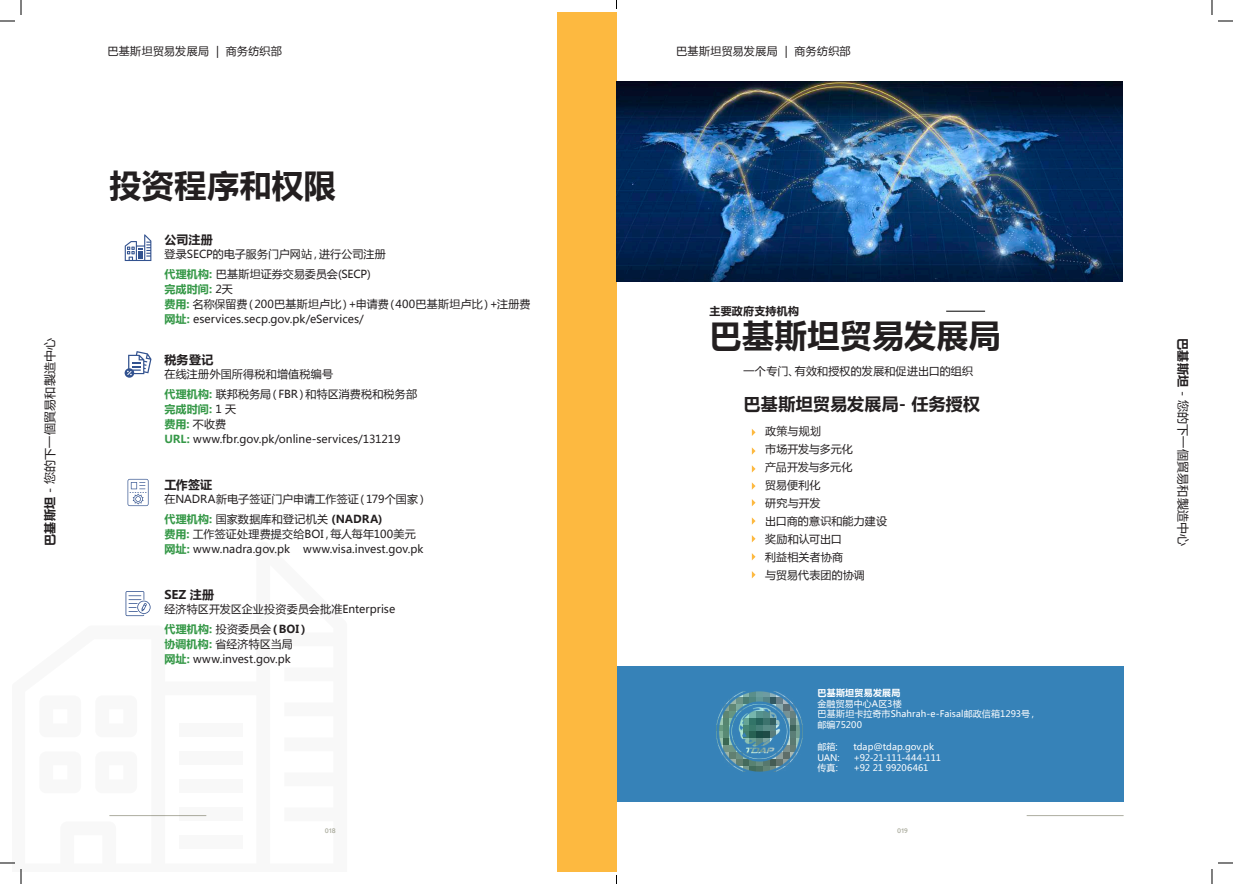
<style>
.page{position:relative;width:1233px;height:884px;background:#fff}
.page>*{position:absolute;margin:0;border:0;box-sizing:border-box;transform-origin:0 0}
.t1{font:700 32px "Microsoft Ya Hei";letter-spacing:.015em;color:#231f20}
.t2{font:700 17px "Microsoft Ya Hei";letter-spacing:.02em;color:#231f20}
.t3{font:12px "Microsoft Ya Hei";letter-spacing:.02em;color:#231f20}
.t4{font:700 12px "Microsoft Ya Hei";letter-spacing:.015em;color:#231f20}
.t5{font:11px/15px "Microsoft Ya Hei";letter-spacing:.01em;color:#231f20}
.t6{font:11px "Microsoft Ya Hei";letter-spacing:.035em;color:#231f20}
.t7{font:700 11px "Microsoft Ya Hei";letter-spacing:.025em;color:#231f20}
.t8{font:9px/10.8px "Microsoft Ya Hei";letter-spacing:.01em;color:#fff}
.t9{font:9px "Microsoft Ya Hei";letter-spacing:-.015em;color:#fff}
.t10{font:700 9px "Microsoft Ya Hei";letter-spacing:.035em;color:#fff}
.t11{font:700 7px "Noah";letter-spacing:.02em;color:#adaea0}
.s1{font-weight:700}
.s2{font-weight:700;color:#359847}
</style>
<div class="page">
<hr style="left:1026px;top:815px;width:97px;height:1px;background:#adaea0">
<div style="left:612px;top:666px;width:511px;height:135px;background:#3682b8"></div>
<div style="left:557px;top:12px;width:59px;height:860px;background:#fdb940"></div>
<hr style="left:946px;top:311px;width:39px;height:1px;background:#000">
<img style="left:616px;top:81px;width:506px;height:201px">
<svg style="left:752px;top:429px;width:3px;height:7px"></svg>
<svg style="left:752px;top:447px;width:3px;height:8px"></svg>
<svg style="left:752px;top:465px;width:3px;height:8px"></svg>
<svg style="left:752px;top:482px;width:3px;height:8px"></svg>
<svg style="left:752px;top:499px;width:3px;height:7px"></svg>
<svg style="left:752px;top:517px;width:3px;height:8px"></svg>
<svg style="left:752px;top:535px;width:3px;height:7px"></svg>
<svg style="left:752px;top:553px;width:3px;height:7px"></svg>
<svg style="left:752px;top:571px;width:3px;height:7px"></svg>
<img style="left:716px;top:691px;width:86px;height:80px">
<div style="left:179px;top:723px;width:63px;height:14px;background:#f8f8f8"></div>
<div style="left:179px;top:751px;width:63px;height:14px;background:#f8f8f8"></div>
<div style="left:179px;top:779px;width:63px;height:14px;background:#f8f8f8"></div>
<div style="left:179px;top:807px;width:63px;height:14px;background:#f8f8f8"></div>
<div style="left:179px;top:835px;width:63px;height:14px;background:#f8f8f8"></div>
<svg style="left:125px;top:234px;width:26px;height:27px"></svg>
<svg style="left:125px;top:351px;width:26px;height:27px"></svg>
<svg style="left:128px;top:479px;width:21px;height:27px"></svg>
<svg style="left:126px;top:591px;width:25px;height:25px"></svg>
<svg style="left:1218px;top:20px;width:15px;height:2px"></svg>
<svg style="left:1218px;top:862px;width:15px;height:2px"></svg>
<svg style="left:0;top:0;width:22px;height:22px"></svg>
<svg style="left:0;top:862px;width:22px;height:22px"></svg>
<svg style="left:1211px;top:0;width:1px;height:15px"></svg>
<svg style="left:1211px;top:869px;width:1px;height:15px"></svg>
<p class="t3" style="left:42px;top:546px;width:210px;rotate:-90deg"><span class="s1">巴基斯坦</span> - 您的下一個貿易和製造中心</p>
<p class="t6" style="left:107px;top:43px;width:176px">巴基斯坦贸易发展局 | 商务纺织部</p>
<p class="t6" style="left:676px;top:43px;width:176px">巴基斯坦贸易发展局 | 商务纺织部</p>
<h1 class="t1" style="left:109px;top:163px;width:228px">投资程序和权限</h1>
<p class="t4" style="left:164px;top:231px;width:50px">公司注册</p>
<p class="t5" style="left:164px;top:246px;width:223px">登录SECP的电子服务门户网站，进行公司注册</p>
<p class="t5" style="left:164px;top:266px;width:367px"><span class="s2">代理机构:</span> 巴基斯坦证券交易委员会(SECP)<br><span class="s2">完成时间:</span> 2天<br><span class="s2">费用:</span> 名称保留费（200巴基斯坦卢比）+申请费（400巴基斯坦卢比）+注册费<span class="s2">网址:</span> eservices.secp.gov.pk/eServices/</p>
<p class="t4" style="left:164px;top:351px;width:50px">税务登记</p>
<p class="t5" style="left:164px;top:366px;width:170px">在线注册外国所得税和增值税编号</p>
<p class="t5" style="left:164px;top:386px;width:254px"><span class="s2">代理机构:</span> 联邦税务局（FBR）和特区消费税和税务部<span class="s2">完成时间:</span> 1 天<br><span class="s2">费用:</span> 不收费<br><span class="s2">URL:</span> www.fbr.gov.pk/online-services/131219</p>
<p class="t4" style="left:164px;top:476px;width:49px">工作签证</p>
<p class="t5" style="left:164px;top:491px;width:264px">在NADRA新电子签证门户申请工作签证（179个国家）</p>
<p class="t5" style="left:164px;top:511px;width:260px"><span class="s2">代理机构:</span> 国家数据库和登记机关 <span class="s1">(NADRA)<br></span><span class="s2">费用:</span> 工作签证处理费提交给BOI，每人每年100美元<span class="s2">网址:</span> www.nadra.gov.pk www.visa.invest.gov.pk</p>
<p class="t4" style="left:164px;top:586px;width:51px">SEZ 注册</p>
<p class="t5" style="left:164px;top:601px;width:232px">经济特区开发区企业投资委员会批准Enterprise</p>
<p class="t5" style="left:164px;top:621px;width:146px"><span class="s2">代理机构:</span> 投资委员会<span class="s1">（BOI）</span><span class="s2">协调机构:</span> 省经济特区当局<br><span class="s2">网址:</span> www.invest.gov.pk</p>
<p class="t7" style="left:709px;top:303px;width:91px">主要政府支持机构</p>
<h1 class="t1" style="left:709px;top:313px;width:293px">巴基斯坦贸易发展局</h1>
<p class="t5" style="left:743px;top:363px;width:231px">一个专门、有效和授权的发展和促进出口的组织</p>
<h2 class="t2" style="left:743px;top:392px;width:238px">巴基斯坦贸易发展局- 任务授权</h2>
<p class="t5" style="left:765px;top:422px;width:123px;line-height:18px">政策与规划<br>市场开发与多元化<br>产品开发与多元化<br>贸易便利化<br>研究与开发<br>出口商的意识和能力建设奖励和认可出口<br>利益相关者协商<br>与贸易代表团的协调</p>
<p class="t10" style="left:817px;top:686px;width:85px">巴基斯坦贸易发展局</p>
<p class="t8" style="left:817px;top:698px;width:221px">金融贸易中心A区3楼<br>巴基斯坦卡拉奇市Shahrah-e-Faisal邮政信箱1293号，邮编75200</p>
<p class="t8" style="left:817px;top:741px;width:22px">邮箱:</p>
<p class="t8" style="left:853px;top:741px;width:82px">tdap@tdap.gov.pk</p>
<p class="t8" style="left:817px;top:752px;width:24px">UAN:</p>
<p class="t9" style="left:853px;top:751px;width:89px">+92-21-111-444-111</p>
<p class="t8" style="left:817px;top:762px;width:22px">传真:</p>
<p class="t8" style="left:853px;top:762px;width:77px">+92 21 99206461</p>
<p class="t11" style="left:325px;top:826px;width:12px">018</p>
<p class="t11" style="left:897px;top:826px;width:12px">019</p>
<p class="t3" style="left:1191px;top:338px;width:210px;rotate:90deg"><span class="s1">巴基斯坦</span> - 您的下一個貿易和製造中心</p>
</div>
